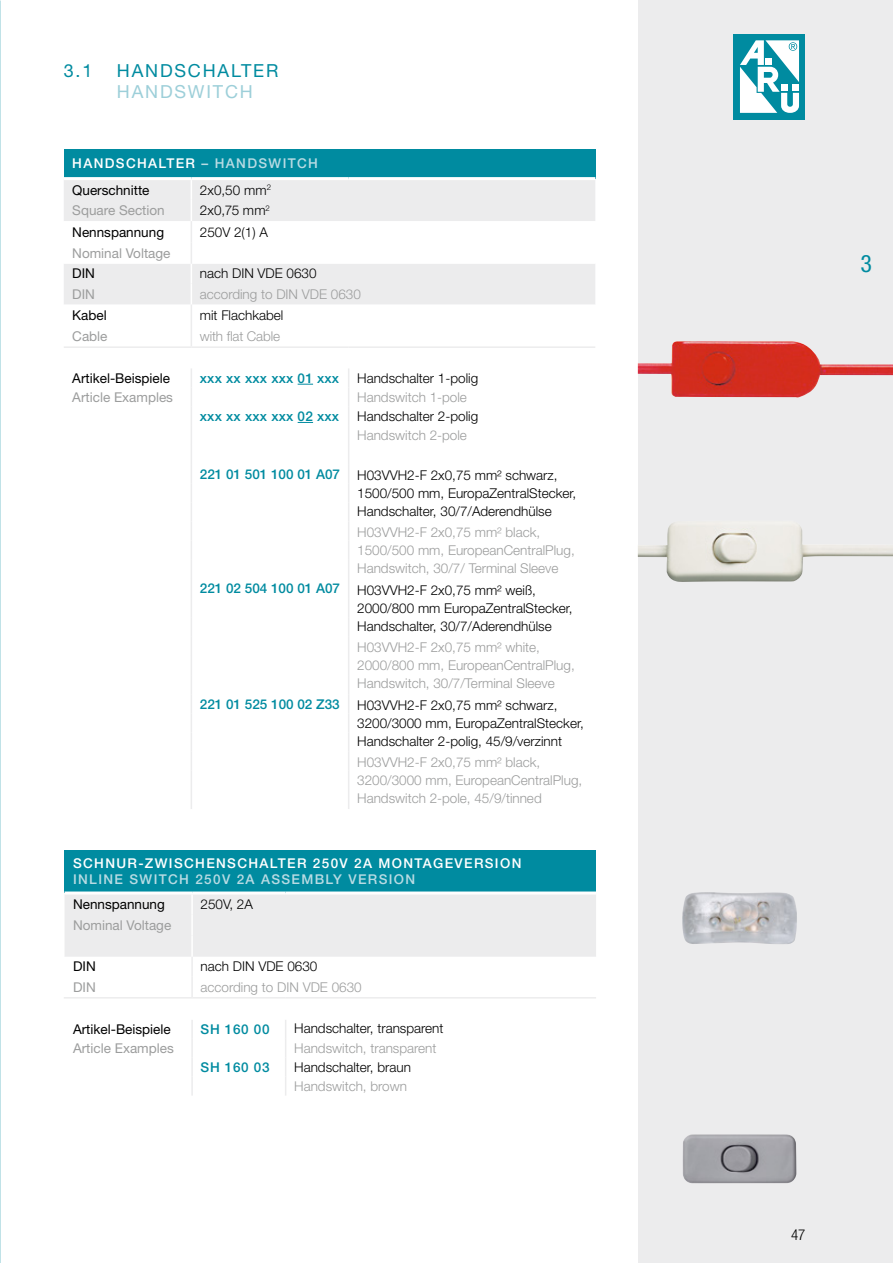
<style>
.page{position:relative;width:893px;height:1263px;background:#fff}
.page>*{position:absolute;margin:0;border:0;box-sizing:border-box;transform-origin:0 0}
.t1{font:condensed 24px "Helvetica Neue LT Std";color:#008ba0}
.t2{font:18px "Helvetica Neue LT Std";letter-spacing:.1em;color:#008ba0}
.t3{font:18px "Helvetica Neue LT Std";letter-spacing:.1em;color:#9dcfd9}
.t4{font:300 condensed 15px "Helvetica Neue LT Std";color:#000}
.t5{font:300 13.5px/18px "Helvetica Neue LT Std";color:#000}
.t6{font:300 13.5px/18px "Helvetica Neue LT Std";color:#9c9d9d}
.t7{font:500 13.5px "Helvetica Neue LT Std";color:#008ba0}
.t8{font:13.5px "Helvetica Neue LT Std";color:#9c9d9d}
.t9{font:500 13.5px/27px "Helvetica Neue LT Std";letter-spacing:.1em;color:#fff}
.t10{font:13.5px "Helvetica Neue LT Std";color:#000}
.t11{font:500 13.5px "Helvetica Neue LT Std";letter-spacing:.1em;color:#b8dbe3}
.s1{color:#b8dbe3}
.s2{font-weight:400;color:#000}
</style>
<div class="page">
<div style="left:638px;top:0;width:255px;height:1263px;background:#ececed"></div>
<img style="left:638px;top:341px;width:255px;height:57px">
<img style="left:638px;top:523px;width:255px;height:59px">
<div style="left:64px;top:149px;width:531px;height:30px;background:#008ba0"></div>
<div style="left:64px;top:180px;width:531px;height:41px;background:#ececed"></div>
<svg style="left:64px;top:264px;width:531px;height:159px"></svg>
<hr style="left:64px;top:177px;width:127px;height:3px;background:#fff">
<hr style="left:191px;top:177px;width:158px;height:3px;background:#fff">
<hr style="left:349px;top:177px;width:246px;height:3px;background:#fff">
<hr style="left:64px;top:346px;width:127px;height:2px;background:#ececed">
<hr style="left:191px;top:346px;width:158px;height:2px;background:#ececed">
<hr style="left:349px;top:346px;width:246px;height:2px;background:#ececed">
<svg style="left:191px;top:180px;width:1px;height:629px"></svg>
<svg style="left:348px;top:348px;width:1px;height:461px"></svg>
<svg style="left:298px;top:384px;width:15px;height:1px"></svg>
<svg style="left:298px;top:422px;width:15px;height:1px"></svg>
<div style="left:65px;top:850px;width:531px;height:43px;background:#008ba0"></div>
<svg style="left:65px;top:998px;width:531px;height:1px"></svg>
<hr style="left:191px;top:998px;width:2px;height:20px;background:#fff">
<hr style="left:65px;top:891px;width:127px;height:3px;background:#fff">
<hr style="left:192px;top:891px;width:94px;height:3px;background:#fff">
<hr style="left:286px;top:891px;width:310px;height:3px;background:#fff">
<svg style="left:65px;top:894px;width:531px;height:82px"></svg>
<hr style="left:191px;top:976px;width:2px;height:21px;background:#ececed">
<hr style="left:64px;top:997px;width:128px;height:1px;background:#ececed">
<hr style="left:192px;top:997px;width:94px;height:1px;background:#ececed">
<hr style="left:286px;top:997px;width:310px;height:1px;background:#ececed">
<svg style="left:191px;top:1020px;width:2px;height:75px"></svg>
<svg style="left:285px;top:998px;width:1px;height:97px"></svg>
<img style="left:683px;top:1134px;width:113px;height:49px">
<img style="left:682px;top:892px;width:115px;height:52px">
<div style="left:733px;top:34px;width:72px;height:85px;background:#008ba0"></div>
<svg style="left:740px;top:40px;width:59px;height:73px"></svg>
<h2 class="t2" style="left:64px;top:59px;width:30px">3.1</h2>
<h2 class="t2" style="left:117px;top:59px;width:163px">HANDSCHALTER</h2>
<h2 class="t3" style="left:117px;top:81px;width:137px">HANDSWITCH</h2>
<p class="t9" style="left:72px;top:149px;width:247px">HANDSCHALTER <span class="s1">– HANDSWITCH<br></span><span class="s2">Querschnitte</span></p>
<p class="t5" style="left:200px;top:181px;width:73px">2x0,50 mm<sup>2</sup></p>
<p class="t8" style="left:72px;top:202px;width:94px">Square Section</p>
<p class="t5" style="left:200px;top:201px;width:72px">2x0,75 mm<sup>2</sup></p>
<p class="t10" style="left:72px;top:224px;width:93px">Nennspannung</p>
<p class="t5" style="left:200px;top:222px;width:70px">250V 2(1) A</p>
<p class="t8" style="left:72px;top:245px;width:100px">Nominal Voltage</p>
<p class="t10" style="left:72px;top:265px;width:24px">DIN</p>
<p class="t5" style="left:200px;top:264px;width:118px">nach DIN VDE 0630</p>
<p class="t8" style="left:72px;top:286px;width:24px">DIN</p>
<p class="t6" style="left:200px;top:285px;width:163px">according to DIN VDE 0630</p>
<p class="t10" style="left:72px;top:307px;width:36px">Kabel</p>
<p class="t5" style="left:200px;top:306px;width:85px">mit Flachkabel</p>
<p class="t8" style="left:72px;top:328px;width:37px">Cable</p>
<p class="t6" style="left:200px;top:327px;width:82px">with flat Cable</p>
<p class="t10" style="left:72px;top:370px;width:99px">Artikel-Beispiele</p>
<p class="t7" style="left:200px;top:370px;width:141px">xxx xx xxx xxx 01 xxx</p>
<p class="t5" style="left:357px;top:369px;width:123px">Handschalter 1-polig</p>
<p class="t8" style="left:72px;top:389px;width:102px">Article Examples</p>
<p class="t6" style="left:357px;top:388px;width:111px">Handswitch 1-pole</p>
<p class="t7" style="left:200px;top:408px;width:141px">xxx xx xxx xxx 02 xxx</p>
<p class="t5" style="left:357px;top:407px;width:123px">Handschalter 2-polig</p>
<p class="t6" style="left:357px;top:426px;width:111px">Handswitch 2-pole</p>
<p class="t7" style="left:200px;top:466px;width:142px">221 01 501 100 01 A07</p>
<p class="t5" style="left:357px;top:466px;width:221px">H03VVH2-F 2x0,75 mm² schwarz,<br>1500/500 mm, EuropaZentralStecker,<br>Handschalter, 30/7/Aderendhülse</p>
<p class="t6" style="left:357px;top:523px;width:219px">H03VVH2-F 2x0,75 mm² black,<br>1500/500 mm, EuropeanCentralPlug,<br>Handswitch, 30/7/ Terminal Sleeve</p>
<p class="t7" style="left:200px;top:580px;width:142px">221 02 504 100 01 A07</p>
<p class="t5" style="left:357px;top:581px;width:217px">H03VVH2-F 2x0,75 mm² weiß,<br>2000/800 mm EuropaZentralStecker,<br>Handschalter, 30/7/Aderendhülse</p>
<p class="t6" style="left:357px;top:638px;width:219px">H03VVH2-F 2x0,75 mm² white,<br>2000/800 mm, EuropeanCentralPlug,<br>Handswitch, 30/7/Terminal Sleeve</p>
<p class="t7" style="left:200px;top:696px;width:141px">221 01 525 100 02 Z33</p>
<p class="t5" style="left:357px;top:696px;width:228px">H03VVH2-F 2x0,75 mm² schwarz,<br>3200/3000 mm, EuropaZentralStecker,<br>Handschalter 2-polig, 45/9/verzinnt</p>
<p class="t6" style="left:357px;top:753px;width:227px">H03VVH2-F 2x0,75 mm² black,<br>3200/3000 mm, EuropeanCentralPlug,<br>Handswitch 2-pole, 45/9/tinned</p>
<p class="t9" style="left:73px;top:849px;width:450px">SCHNUR-ZWISCHENSCHALTER 250V 2A MONTAGEVERSION</p>
<p class="t11" style="left:73px;top:871px;width:344px">INLINE SWITCH 250V 2A ASSEMBLY VERSION</p>
<p class="t10" style="left:73px;top:896px;width:93px">Nennspannung</p>
<p class="t5" style="left:201px;top:895px;width:54px">250V, 2A</p>
<p class="t8" style="left:73px;top:917px;width:100px">Nominal Voltage</p>
<p class="t10" style="left:73px;top:959px;width:24px">DIN</p>
<p class="t5" style="left:201px;top:957px;width:118px">nach DIN VDE 0630</p>
<p class="t8" style="left:73px;top:979px;width:24px">DIN</p>
<p class="t6" style="left:201px;top:977px;width:163px">according to DIN VDE 0630</p>
<p class="t10" style="left:73px;top:1021px;width:99px">Artikel-Beispiele</p>
<p class="t7" style="left:201px;top:1021px;width:70px">SH 160 00</p>
<p class="t5" style="left:294px;top:1019px;width:151px">Handschalter, transparent</p>
<p class="t8" style="left:73px;top:1040px;width:102px">Article Examples</p>
<p class="t6" style="left:294px;top:1038px;width:144px">Handswitch, transparent</p>
<p class="t7" style="left:201px;top:1059px;width:70px">SH 160 03</p>
<p class="t5" style="left:294px;top:1057px;width:118px">Handschalter, braun</p>
<p class="t6" style="left:294px;top:1077px;width:114px">Handswitch, brown</p>
<h1 class="t1" style="left:861px;top:249px;width:13px">3</h1>
<p class="t4" style="left:791px;top:1226px;width:16px">47</p>
</div>
